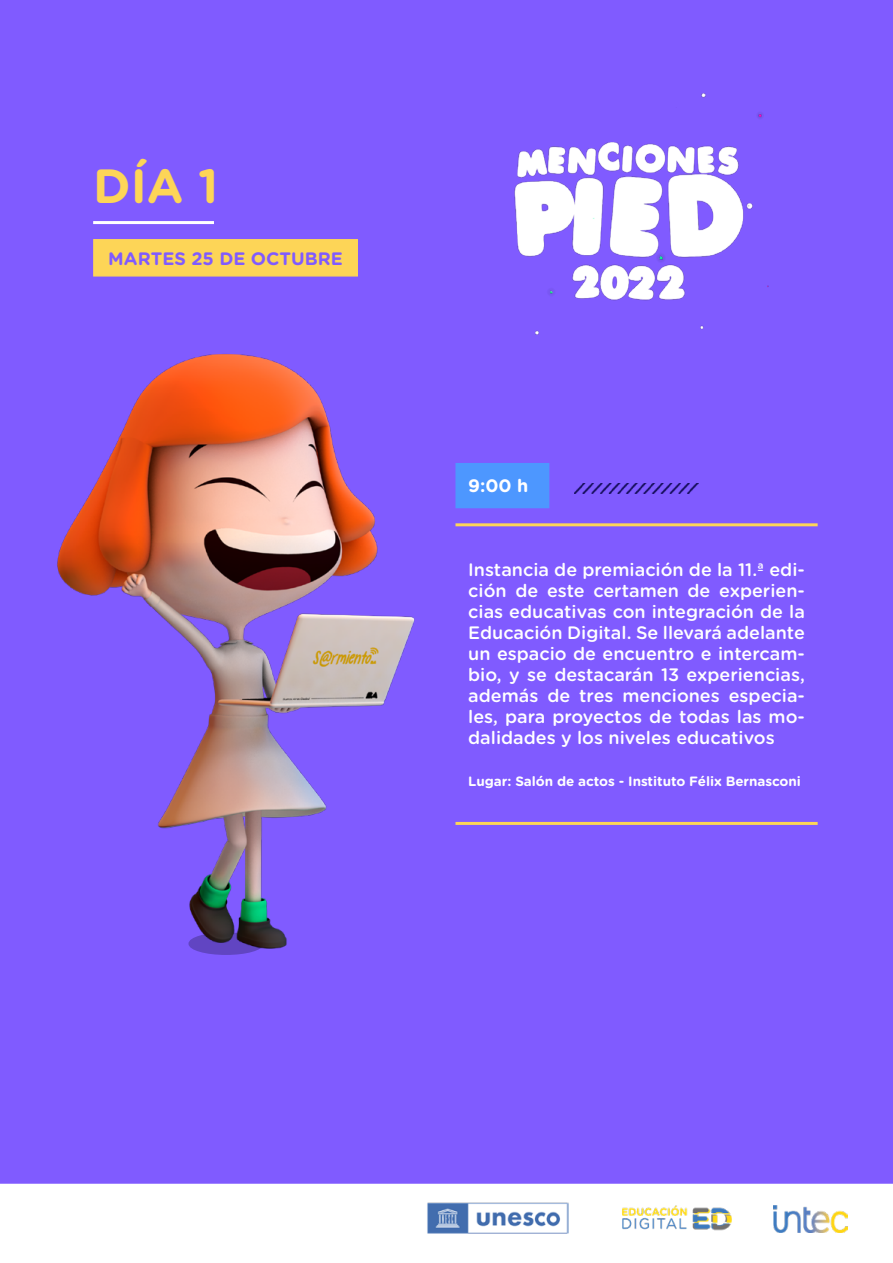
<style>
.page{position:relative;width:893px;height:1263px;background:#fff}
.page>*{position:absolute;margin:0;border:0;box-sizing:border-box;transform-origin:0 0}
.t1{font:700 48px "Gotham Rounded";color:#fdd557}
.t2{font:500 18px/21px "Gotham Rounded";color:#fff;text-align:justify}
.t3{font:700 18px "Gotham Rounded";color:#805bff}
.t4{font:700 18px "Gotham Rounded";color:#fff}
.t5{font:700 13.5px "Gotham Rounded";letter-spacing:-.005em;color:#fff}
</style>
<div class="page">
<img style="left:427px;top:1202px;width:141px;height:32px">
<img style="left:622px;top:1206px;width:110px;height:25px">
<img style="left:774px;top:1205px;width:74px;height:28px">
<div style="left:0;top:0;width:893px;height:1184px;background:#805bff"></div>
<hr style="left:455px;top:822px;width:363px;height:3px;background:#fdd557">
<div style="left:93px;top:239px;width:265px;height:38px;background:#fdd557;border:2px solid #fdd557"></div>
<div style="left:93px;top:221px;width:121px;height:3px;border:2px solid #fff"></div>
<div style="left:455px;top:463px;width:94px;height:45px;background:#4d97ff"></div>
<hr style="left:455px;top:523px;width:363px;height:3px;background:#fdd557">
<img style="left:45px;top:321px;width:391px;height:682px">
<img style="left:490px;top:79px;width:280px;height:279px">
<img style="left:575px;top:483px;width:123px;height:11px">
<h1 class="t1" style="left:93px;top:151px;width:127px">DÍA 1</h1>
<p class="t3" style="left:108px;top:245px;width:236px">MARTES 25 DE OCTUBRE</p>
<p class="t4" style="left:468px;top:472px;width:62px">9:00 h</p>
<p class="t2" style="left:468px;top:558px;width:338px">Instancia de premiación de la 11.ª edi&shy;ción de este certamen de experien&shy;cias educativas con integración de la Educación Digital. Se llevará adelante un espacio de encuentro e intercam&shy;bio, y se destacarán 13 experiencias, además de tres menciones especia&shy;les, para proyectos de todas las mo&shy;dalidades y los niveles educativos</p>
<p class="t5" style="left:468px;top:771px;width:334px">Lugar: Salón de actos - Instituto Félix Bernasconi</p>
</div>
